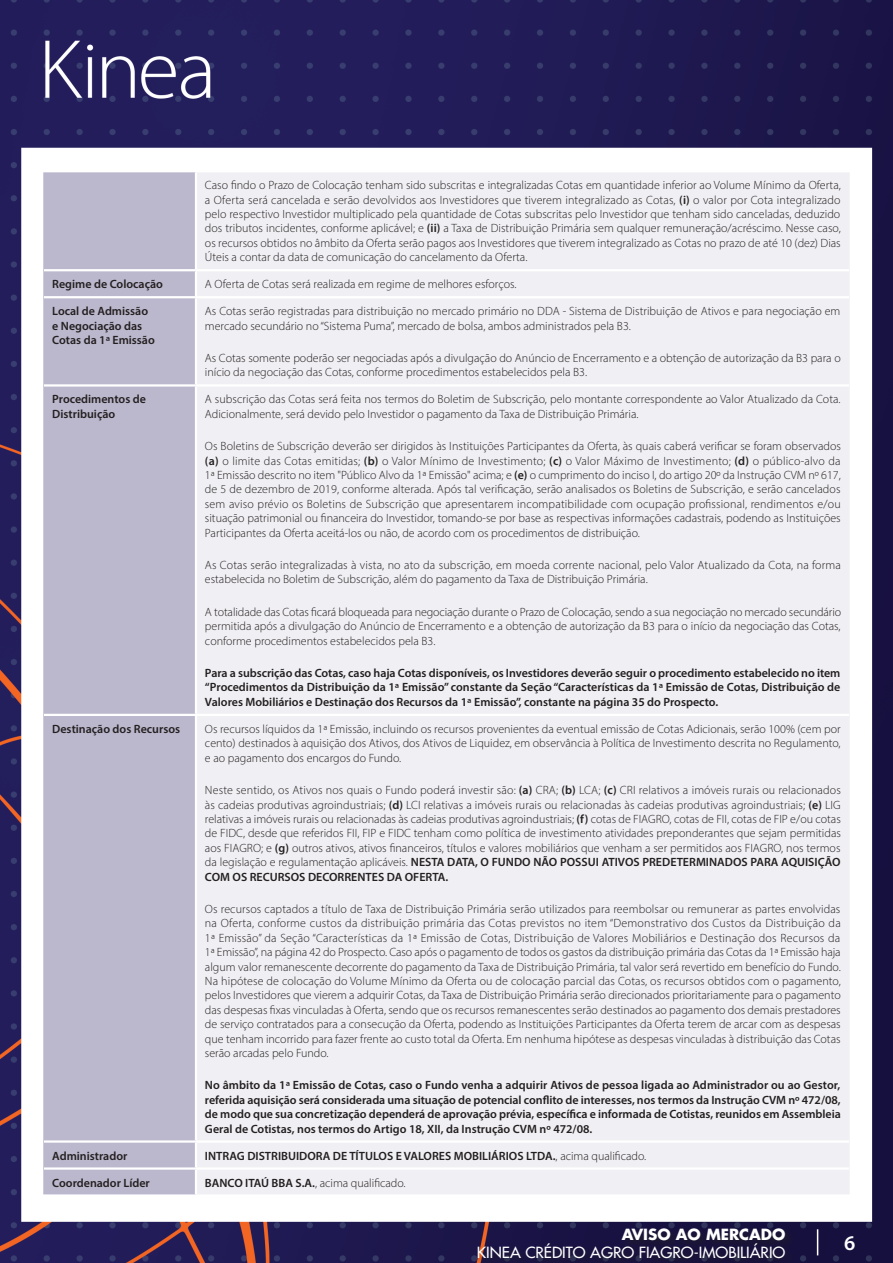
<style>
.page{position:relative;width:893px;height:1263px;background:#fff}
.page>*{position:absolute;margin:0;border:0;box-sizing:border-box;transform-origin:0 0}
.t1{font:600 21px "Myriad Pro";color:#fff}
.t2{font:500 15px "Futura Std";color:#fff}
.t3{font:700 15px "Futura Std";color:#fff}
.t4{font:300 12px/14.4px "Myriad Pro";color:#231f20;text-align:justify}
.t5{font:600 12px/14.4px "Myriad Pro";color:#231f20}
.s1{font-weight:600}
.s2{font-weight:300}
</style>
<div class="page">
<img style="left:0;top:0;width:893px;height:1263px">
<div style="left:475px;top:1226px;width:321px;height:37px;background:#19133d"></div>
<svg style="left:817px;top:1229px;width:1px;height:26px"></svg>
<div style="left:43px;top:172px;width:152px;height:1022px;background:#bbb7cc"></div>
<div style="left:197px;top:172px;width:653px;height:1022px;background:#f0eff3"></div>
<hr style="left:43px;top:170px;width:153px;height:2px;background:#fff">
<hr style="left:196px;top:170px;width:654px;height:2px;background:#fff">
<hr style="left:195px;top:172px;width:2px;height:97px;background:#fff">
<hr style="left:44px;top:269px;width:152px;height:2px;background:#fff">
<hr style="left:196px;top:269px;width:653px;height:2px;background:#fff">
<hr style="left:195px;top:271px;width:2px;height:25px;background:#fff">
<hr style="left:44px;top:296px;width:152px;height:2px;background:#fff">
<hr style="left:196px;top:296px;width:653px;height:2px;background:#fff">
<hr style="left:195px;top:298px;width:2px;height:86px;background:#fff">
<hr style="left:44px;top:384px;width:152px;height:3px;background:#fff">
<hr style="left:196px;top:384px;width:653px;height:3px;background:#fff">
<hr style="left:195px;top:387px;width:2px;height:327px;background:#fff">
<hr style="left:44px;top:714px;width:152px;height:2px;background:#fff">
<hr style="left:196px;top:714px;width:653px;height:2px;background:#fff">
<hr style="left:195px;top:716px;width:2px;height:424px;background:#fff">
<hr style="left:44px;top:1140px;width:152px;height:3px;background:#fff">
<hr style="left:196px;top:1140px;width:653px;height:3px;background:#fff">
<hr style="left:195px;top:1143px;width:2px;height:24px;background:#fff">
<hr style="left:44px;top:1167px;width:152px;height:3px;background:#fff">
<hr style="left:196px;top:1167px;width:653px;height:3px;background:#fff">
<hr style="left:195px;top:1170px;width:2px;height:24px;background:#fff">
<hr style="left:43px;top:1194px;width:153px;height:3px;background:#fff">
<hr style="left:196px;top:1194px;width:654px;height:3px;background:#fff">
<p class="t4" style="left:205px;top:178px;width:637px">Caso findo o Prazo de Colocação tenham sido subscritas e integralizadas Cotas em quantidade inferior ao Volume Mínimo da Oferta, a Oferta será cancelada e serão devolvidos aos Investidores que tiverem integralizado as Cotas, <span class="s1">(i)</span> o valor por Cota integralizado pelo respectivo Investidor multiplicado pela quantidade de Cotas subscritas pelo Investidor que tenham sido canceladas, deduzido dos tributos incidentes, conforme aplicável; e <span class="s1">(ii)</span> a Taxa de Distribuição Primária sem qualquer remuneração/acréscimo. Nesse caso, os recursos obtidos no âmbito da Oferta serão pagos aos Investidores que tiverem integralizado as Cotas no prazo de até 10 (dez) Dias Úteis a contar da data de comunicação do cancelamento da Oferta.</p>
<p class="t5" style="left:52px;top:277px;width:112px">Regime de Colocação</p>
<p class="t4" style="left:205px;top:277px;width:313px">A Oferta de Cotas será realizada em regime de melhores esforços.</p>
<p class="t5" style="left:52px;top:304px;width:104px">Local de Admissão e Negociação das<br>Cotas da 1ª Emissão</p>
<p class="t4" style="left:205px;top:304px;width:637px">As Cotas serão registradas para distribuição no mercado primário no DDA - Sistema de Distribuição de Ativos e para negociação em mercado secundário no “Sistema Puma”, mercado de bolsa, ambos administrados pela B3.</p>
<p class="t4" style="left:205px;top:351px;width:637px">As Cotas somente poderão ser negociadas após a divulgação do Anúncio de Encerramento e a obtenção de autorização da B3 para o início da negociação das Cotas, conforme procedimentos estabelecidos pela B3.</p>
<p class="t5" style="left:52px;top:392px;width:95px">Procedimentos de<br>Distribuição</p>
<p class="t4" style="left:205px;top:392px;width:637px">A subscrição das Cotas será feita nos termos do Boletim de Subscrição, pelo montante correspondente ao Valor Atualizado da Cota.<br>Adicionalmente, será devido pelo Investidor o pagamento da Taxa de Distribuição Primária.</p>
<p class="t4" style="left:205px;top:439px;width:637px">Os Boletins de Subscrição deverão ser dirigidos às Instituições Participantes da Oferta, às quais caberá verificar se foram observados <span class="s1">(a)</span> o limite das Cotas emitidas; <span class="s1">(b)</span> o Valor Mínimo de Investimento; <span class="s1">(c)</span> o Valor Máximo de Investimento; <span class="s1">(d)</span> o público-alvo da 1ª Emissão descrito no item "Público Alvo da 1ª Emissão" acima; e <span class="s1">(e)</span> o cumprimento do inciso I, do artigo 20º da Instrução CVM nº 617, de 5 de dezembro de 2019, conforme alterada. Após tal verificação, serão analisados os Boletins de Subscrição, e serão cancelados sem aviso prévio os Boletins de Subscrição que apresentarem incompatibilidade com ocupação profissional, rendimentos e/ou situação patrimonial ou financeira do Investidor, tomando-se por base as respectivas informações cadastrais, podendo as Instituições Participantes da Oferta aceitá-los ou não, de acordo com os procedimentos de distribuição.</p>
<p class="t4" style="left:205px;top:558px;width:637px">As Cotas serão integralizadas à vista, no ato da subscrição, em moeda corrente nacional, pelo Valor Atualizado da Cota, na forma estabelecida no Boletim de Subscrição, além do pagamento da Taxa de Distribuição Primária.</p>
<p class="t4" style="left:205px;top:604px;width:638px">A totalidade das Cotas ficará bloqueada para negociação durante o Prazo de Colocação, sendo a sua negociação no mercado secundário permitida após a divulgação do Anúncio de Encerramento e a obtenção de autorização da B3 para o início da negociação das Cotas, conforme procedimentos estabelecidos pela B3.</p>
<p class="t5" style="left:205px;top:665px;width:637px;text-align:justify">Para a subscrição das Cotas, caso haja Cotas disponíveis, os Investidores deverão seguir o procedimento estabelecido no item “Procedimentos da Distribuição da 1ª Emissão” constante da Seção “Características da 1ª Emissão de Cotas, Distribuição de Valores Mobiliários e Destinação dos Recursos da 1ª Emissão”, constante na página 35 do Prospecto.</p>
<p class="t5" style="left:52px;top:721px;width:129px">Destinação dos Recursos</p>
<p class="t4" style="left:205px;top:721px;width:637px">Os recursos líquidos da 1ª Emissão, incluindo os recursos provenientes da eventual emissão de Cotas Adicionais, serão 100% (cem por cento) destinados à aquisição dos Ativos, dos Ativos de Liquidez, em observância à Política de Investimento descrita no Regulamento, e ao pagamento dos encargos do Fundo.</p>
<p class="t4" style="left:205px;top:783px;width:637px">Neste sentido, os Ativos nos quais o Fundo poderá investir são: <span class="s1">(a)</span> CRA; <span class="s1">(b)</span> LCA; <span class="s1">(c)</span> CRI relativos a imóveis rurais ou relacionados às cadeias produtivas agroindustriais; <span class="s1">(d)</span> LCI relativas a imóveis rurais ou relacionadas às cadeias produtivas agroindustriais; <span class="s1">(e)</span> LIG relativas a imóveis rurais ou relacionadas às cadeias produtivas agroindustriais; <span class="s1">(f)</span> cotas de FIAGRO, cotas de FII, cotas de FIP e/ou cotas de FIDC, desde que referidos FII, FIP e FIDC tenham como política de investimento atividades preponderantes que sejam permitidas aos FIAGRO; e <span class="s1">(g)</span> outros ativos, ativos financeiros, títulos e valores mobiliários que venham a ser permitidos aos FIAGRO, nos termos da legislação e regulamentação aplicáveis. <span class="s1">NESTA DATA, O FUNDO NÃO POSSUI ATIVOS PREDETERMINADOS PARA AQUISIÇÃO COM OS RECURSOS DECORRENTES DA OFERTA.</span></p>
<p class="t4" style="left:205px;top:901px;width:637px">Os recursos captados a título de Taxa de Distribuição Primária serão utilizados para reembolsar ou remunerar as partes envolvidas na Oferta, conforme custos da distribuição primária das Cotas previstos no item “Demonstrativo dos Custos da Distribuição da 1ª Emissão” da Seção “Características da 1ª Emissão de Cotas, Distribuição de Valores Mobiliários e Destinação dos Recursos da 1ª Emissão”, na página 42 do Prospecto. Caso após o pagamento de todos os gastos da distribuição primária das Cotas da 1ª Emissão haja algum valor remanescente decorrente do pagamento da Taxa de Distribuição Primária, tal valor será revertido em benefício do Fundo.<br>Na hipótese de colocação do Volume Mínimo da Oferta ou de colocação parcial das Cotas, os recursos obtidos com o pagamento, pelos Investidores que vierem a adquirir Cotas, da Taxa de Distribuição Primária serão direcionados prioritariamente para o pagamento das despesas fixas vinculadas à Oferta, sendo que os recursos remanescentes serão destinados ao pagamento dos demais prestadores de serviço contratados para a consecução da Oferta, podendo as Instituições Participantes da Oferta terem de arcar com as despesas que tenham incorrido para fazer frente ao custo total da Oferta. Em nenhuma hipótese as despesas vinculadas à distribuição das Cotas serão arcadas pelo Fundo.</p>
<p class="t5" style="left:205px;top:1078px;width:637px;text-align:justify">No âmbito da 1ª Emissão de Cotas, caso o Fundo venha a adquirir Ativos de pessoa ligada ao Administrador ou ao Gestor, referida aquisição será considerada uma situação de potencial conflito de interesses, nos termos da Instrução CVM nº 472/08, de modo que sua concretização dependerá de aprovação prévia, específica e informada de Cotistas, reunidos em Assembleia Geral de Cotistas, nos termos do Artigo 18, XII, da Instrução CVM nº 472/08.</p>
<p class="t5" style="left:52px;top:1148px;width:77px">Administrador</p>
<p class="t5" style="left:205px;top:1148px;width:443px">INTRAG DISTRIBUIDORA DE TÍTULOS E VALORES MOBILIÁRIOS LTDA.<span class="s2">, acima qualificado.</span></p>
<p class="t5" style="left:52px;top:1175px;width:99px">Coordenador Líder</p>
<p class="t4" style="left:205px;top:1175px;width:202px"><span class="s1">BANCO ITAÚ BBA S.A.</span>, acima qualificado.</p>
<p class="t3" style="left:622px;top:1224px;width:165px">AVISO AO MERCADO</p>
<p class="t2" style="left:477px;top:1242px;width:310px">KINEA CRÉDITO AGRO FIAGRO-IMOBILIÁRIO</p>
<h1 class="t1" style="left:844px;top:1230px;width:13px">6</h1>
</div>
